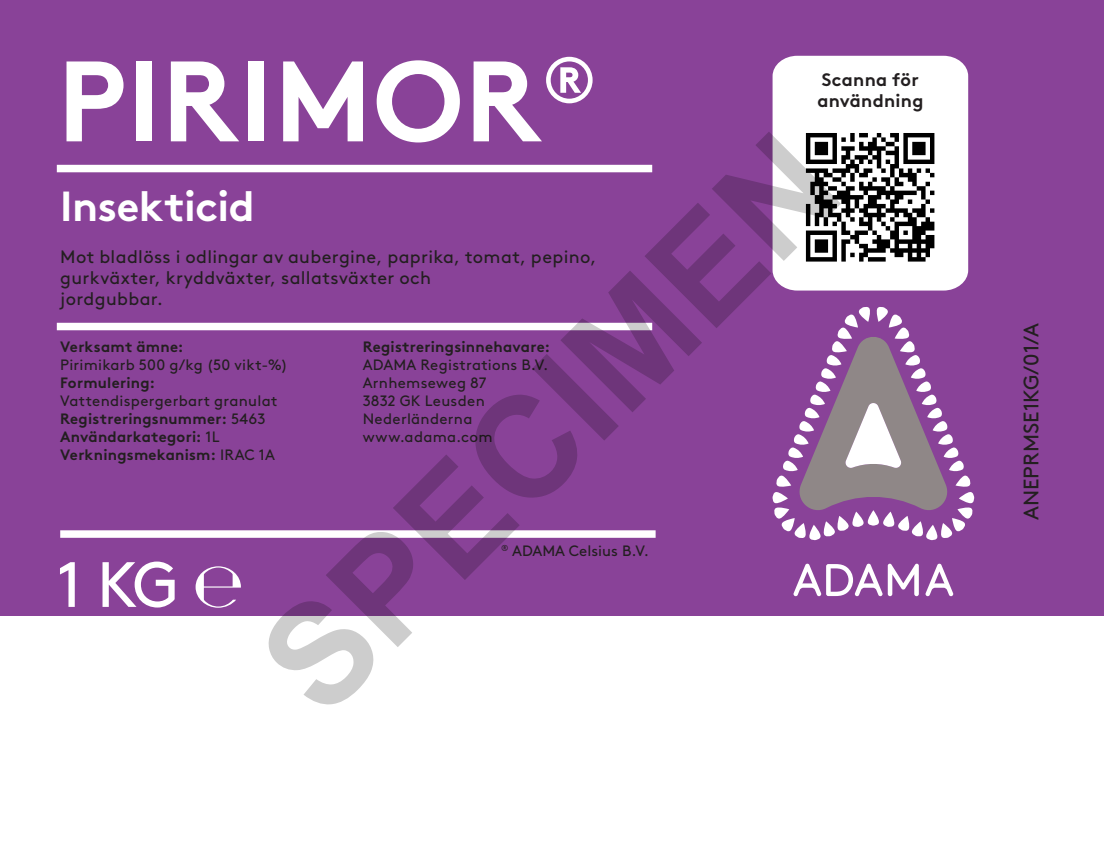
<style>
.page{position:relative;width:1104px;height:849px;background:#fff}
.page>*{position:absolute;margin:0;border:0;box-sizing:border-box;transform-origin:0 0}
.t1{font:700 142.2px "Arial";color:rgb(0 0 0/.2)}
.t2{font:700 114px "Brown Pro";letter-spacing:.01em;color:#fff}
.t3{font:63.9px "Brown Pro";color:#fff}
.t4{font:700 42px "Brown Pro";letter-spacing:-.01em;color:#fff}
.t5{font:21px "Brown Pro";letter-spacing:.005em;color:#231f20}
.t6{font:18px/21px "Brown Pro";letter-spacing:.02em;color:#231f20}
.t7{font:700 18px/21.6px "Brown Pro";letter-spacing:.015em;color:#231f20}
.t8{font:15px "Brown Pro";letter-spacing:.015em;color:#231f20}
.t9{font:700 15px "Brown Pro";letter-spacing:.015em;color:#231f20}
.s1{font-weight:400}
.s2{font-family:"Minion Pro"}
</style>
<div class="page">
<div style="left:0;top:0;width:1104px;height:615px;background:#894298"></div>
<svg style="left:793px;top:563px;width:89px;height:33px"></svg>
<svg style="left:925px;top:563px;width:28px;height:33px"></svg>
<svg style="left:888px;top:563px;width:31px;height:33px"></svg>
<svg style="left:772px;top:307px;width:202px;height:233px"></svg>
<svg style="left:798px;top:333px;width:151px;height:178px"></svg>
<div style="left:57px;top:165px;width:595px;height:7px;background:#fff"></div>
<div style="left:57px;top:322px;width:595px;height:8px;background:#fff"></div>
<div style="left:772px;top:56px;width:196px;height:234px;background:#fff"></div>
<div style="left:801px;top:128px;width:138px;height:138px;background:#fff"></div>
<svg style="left:806px;top:133px;width:128px;height:128px"></svg>
<div style="left:60px;top:530px;width:595px;height:7px;background:#fff"></div>
<p class="t2" style="left:57px;top:9px;width:541px">PIRIMOR<sup>®</sup></p>
<p class="t7" style="left:817px;top:67px;width:108px">Scanna för användning</p>
<h1 class="t1" style="left:217px;top:615px;width:745px;rotate:-45deg">SPECIMEN</h1>
<p class="t4" style="left:60px;top:172px;width:196px">Insekticid</p>
<p class="t6" style="left:60px;top:244px;width:538px">Mot bladlöss i odlingar av aubergine, paprika, tomat, pepino, gurkväxter, kryddväxter, sallatsväxter och</p>
<p class="t6" style="left:60px;top:286px;width:104px">jordgubbar.</p>
<p class="t9" style="left:363px;top:334px;width:189px">Registreringsinnehavare:</p>
<p class="t8" style="left:363px;top:353px;width:187px">ADAMA Registrations B.V.</p>
<p class="t8" style="left:363px;top:371px;width:125px">Arnhemseweg 87</p>
<p class="t8" style="left:363px;top:389px;width:124px">3832 GK Leusden</p>
<p class="t8" style="left:363px;top:407px;width:111px">Nederländerna</p>
<p class="t8" style="left:363px;top:425px;width:131px">www.adama.com</p>
<p class="t9" style="left:60px;top:334px;width:125px">Verksamt ämne:</p>
<p class="t8" style="left:60px;top:353px;width:229px">Pirimikarb 500 g/kg (50 vikt-%)</p>
<p class="t9" style="left:60px;top:370px;width:96px">Formulering:</p>
<p class="t8" style="left:60px;top:389px;width:219px">Vattendispergerbart granulat</p>
<p class="t9" style="left:60px;top:406px;width:207px">Registreringsnummer: <span class="s1">5463</span></p>
<p class="t9" style="left:60px;top:424px;width:161px">Användarkategori: <span class="s1">1L</span></p>
<p class="t9" style="left:60px;top:442px;width:216px">Verkningsmekanism: <span class="s1">IRAC 1A</span></p>
<p class="t8" style="left:501px;top:539px;width:149px"><sup>®</sup> ADAMA Celsius B.V.</p>
<p class="t3" style="left:57px;top:535px;width:188px">1 KG <span class="s2">℮</span></p>
<p class="t5" style="left:1015px;top:520px;width:198px;rotate:-90deg">ANEPRMSE1KG/01/A</p>
</div>
